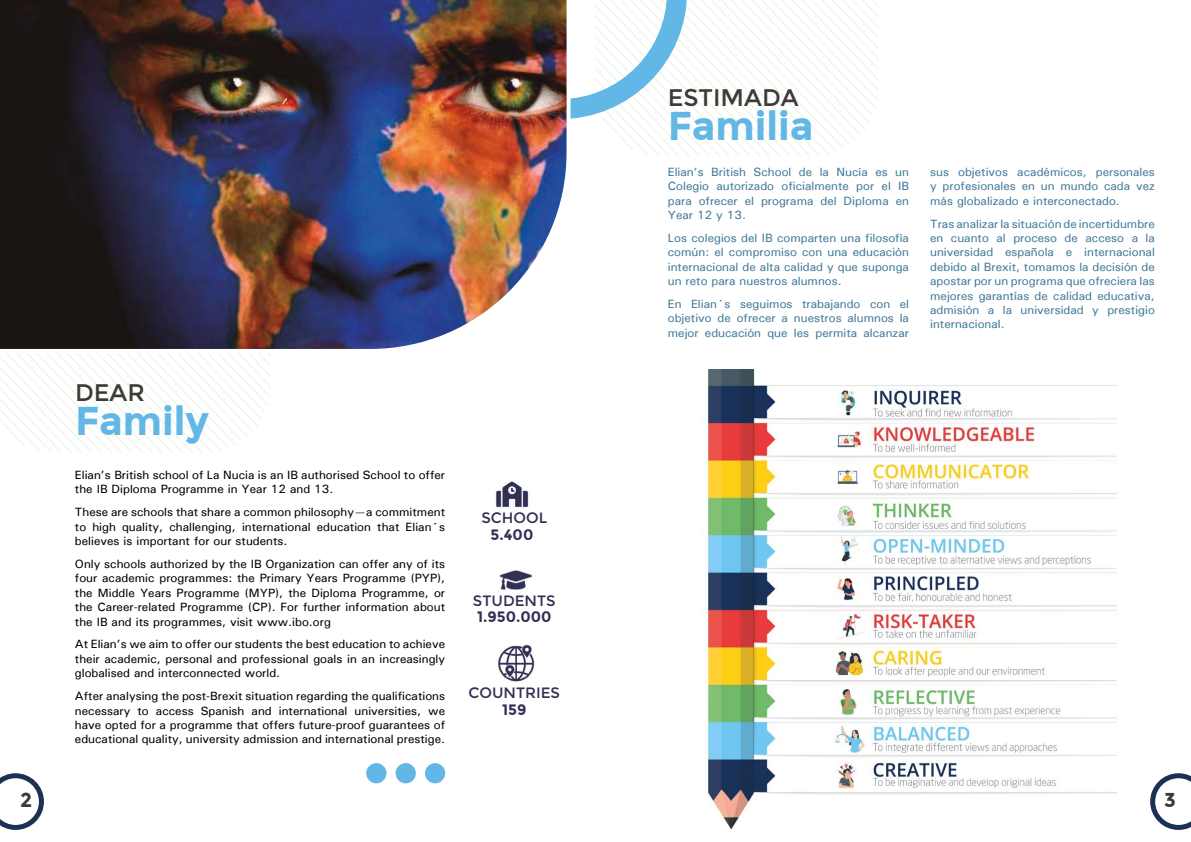
<style>
.page{position:relative;width:1191px;height:842px;background:#fff}
.page>*{position:absolute;margin:0;border:0;box-sizing:border-box;transform-origin:0 0}
.t1{font:700 40px "Montserrat";color:#62b7e7}
.t2{font:24px "Montserrat";color:#3e3a37}
.t3{font:700 20px "Montserrat";color:#3e3a37}
.t4{font:15px "Montserrat";color:#323055}
.t5{font:700 15px "Montserrat";color:#323055}
.t6{font:12px/14.4px "Utah";color:#000;text-align:justify}
.t7{font:12px/14.4px "Utah";color:#427b9a;text-align:justify}
</style>
<div class="page">
<svg style="left:0;top:773px;width:44px;height:57px"></svg>
<svg style="left:572px;top:0;width:307px;height:156px"></svg>
<svg style="left:0;top:355px;width:271px;height:97px"></svg>
<img style="left:0;top:0;width:572px;height:355px">
<div style="left:425px;top:763px;width:20px;height:20px;background:#62b7e7;border-radius:50%"></div>
<div style="left:395px;top:763px;width:21px;height:20px;background:#62b7e7;border-radius:50%"></div>
<div style="left:366px;top:763px;width:20px;height:20px;background:#62b7e7;border-radius:50%"></div>
<img style="left:707px;top:370px;width:409px;height:458px">
<svg style="left:1150px;top:773px;width:41px;height:57px"></svg>
<img style="left:495px;top:481px;width:40px;height:201px">
<h3 class="t3" style="left:20px;top:788px;width:14px">2</h3>
<h2 class="t2" style="left:75px;top:378px;width:71px">DEAR</h2>
<h1 class="t1" style="left:75px;top:397px;width:135px">Family</h1>
<p class="t6" style="left:75px;top:467px;width:372px">Elian’s British school of La Nucia is an IB authorised School to offer the IB Diploma Programme in Year 12 and 13.</p>
<p class="t6" style="left:75px;top:505px;width:372px">These are schools that share a common philosophy—a commitment to high quality, challenging, international education that Elian´s believes is important for our students.</p>
<p class="t6" style="left:75px;top:557px;width:372px">Only schools authorized by the IB Organization can offer any of its four academic programmes: the Primary Years Programme (PYP), the Middle Years Programme (MYP), the Diploma Programme, or the Career-related Programme (CP). For further information about the IB and its programmes, visit www.ibo.org</p>
<p class="t6" style="left:75px;top:637px;width:372px">At Elian’s we aim to offer our students the best education to achieve their academic, personal and professional goals in an increasingly globalised and interconnected world.</p>
<p class="t6" style="left:75px;top:689px;width:372px">After analysing the post-Brexit situation regarding the qualifications necessary to access Spanish and international universities, we have opted for a programme that offers future-proof guarantees of educational quality, university admission and international prestige.</p>
<p class="t4" style="left:481px;top:509px;width:67px">SCHOOL</p>
<p class="t5" style="left:490px;top:526px;width:44px">5.400</p>
<p class="t4" style="left:473px;top:592px;width:84px">STUDENTS</p>
<p class="t5" style="left:477px;top:608px;width:76px">1.950.000</p>
<p class="t4" style="left:468px;top:684px;width:93px">COUNTRIES</p>
<p class="t5" style="left:502px;top:701px;width:26px">159</p>
<h2 class="t2" style="left:668px;top:83px;width:132px">ESTIMADA</h2>
<h1 class="t1" style="left:668px;top:103px;width:147px">Familia</h1>
<p class="t7" style="left:668px;top:164px;width:243px">Elian’s British School de la Nucía es un Colegio autorizado oficialmente por el IB para ofrecer el programa del Diploma en Year 12 y 13.</p>
<p class="t7" style="left:668px;top:231px;width:243px">Los colegios del IB comparten una filosofía común: el compromiso con una educación internacional de alta calidad y que suponga un reto para nuestros alumnos.</p>
<p class="t7" style="left:668px;top:297px;width:243px">En Elian´s seguimos trabajando con el objetivo de ofrecer a nuestros alumnos la mejor educación que les permita alcanzar</p>
<p class="t7" style="left:930px;top:164px;width:226px">sus objetivos académicos, personales y profesionales en un mundo cada vez más globalizado e interconectado.</p>
<p class="t7" style="left:930px;top:216px;width:226px">Tras analizar la situación de incertidumbre en cuanto al proceso de acceso a la universidad española e internacional debido al Brexit, tomamos la decisión de apostar por un programa que ofreciera las mejores garantías de calidad educativa, admisión a la universidad y prestigio internacional.</p>
<h3 class="t3" style="left:1164px;top:788px;width:13px">3</h3>
</div>
